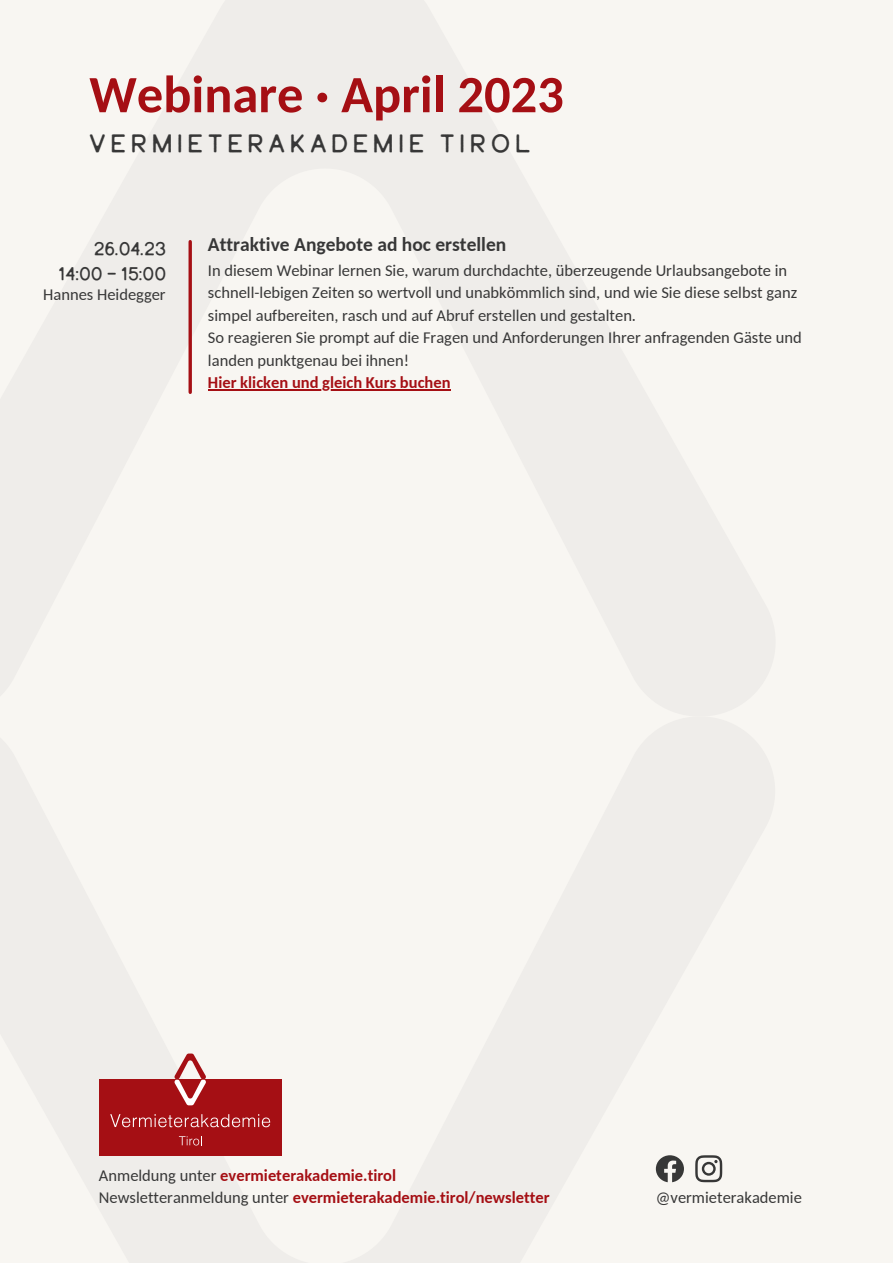
<style>
.page{position:relative;width:893px;height:1264px;background:#fff}
.page>*{position:absolute;margin:0;border:0;box-sizing:border-box;transform-origin:0 0}
.t1{font:700 52.5px "Carlito";color:#a50f14}
.t2{font:24.6px "Grovana Medium Rough";letter-spacing:.18em;color:#373737}
.t3{font:700 19.5px "Carlito";color:#373737}
.t4{font:18px/24.8px "Grovana Medium Rough";color:#373737;text-align:right}
.t5{font:16.5px/22.5px "Carlito";color:#373737}
.t6{font:700 16.5px/22.5px "Carlito";color:#a50f14}
.s1{font-weight:400;color:#373737}
</style>
<div class="page">
<div style="left:0;top:0;width:892px;height:1262px;background:#f8f6f2"></div>
<svg style="left:188px;top:242px;width:4px;height:150px"></svg>
<hr style="left:208px;top:389px;width:242px;height:1px;background:#a50f14">
<div style="left:99px;top:1079px;width:182px;height:76px;background:#a50f14"></div>
<svg style="left:174px;top:1053px;width:32px;height:52px"></svg>
<svg style="left:110px;top:1114px;width:160px;height:13px"></svg>
<svg style="left:179px;top:1136px;width:23px;height:9px"></svg>
<svg style="left:655px;top:1155px;width:29px;height:27px"></svg>
<svg style="left:695px;top:1155px;width:27px;height:27px"></svg>
<h1 class="t1" style="left:89px;top:73px;width:476px">Webinare · April 2023</h1>
<h2 class="t2" style="left:89px;top:127px;width:442px">VERMIETERAKADEMIE TIROL</h2>
<p class="t4" style="left:58px;top:238px;width:109px">26.04.23<br>14:00 – 15:00</p>
<p class="t5" style="left:43px;top:285px;width:124px">Hannes Heidegger</p>
<p class="t3" style="left:208px;top:236px;width:300px">Attraktive Angebote ad hoc erstellen</p>
<p class="t5" style="left:208px;top:260px;width:595px">In diesem Webinar lernen Sie, warum durchdachte, überzeugende Urlaubsangebote in schnell-lebigen Zeiten so wertvoll und unabkömmlich sind, und wie Sie diese selbst ganz simpel aufbereiten, rasch und auf Abruf erstellen und gestalten.<br>So reagieren Sie prompt auf die Fragen und Anforderungen Ihrer anfragenden Gäste und landen punktgenau bei ihnen!</p>
<p class="t6" style="left:208px;top:373px;width:244px">Hier klicken und gleich Kurs buchen</p>
<p class="t6" style="left:99px;top:1165px;width:452px"><span class="s1">Anmeldung unter</span> evermieterakademie.tirol<br><span class="s1">Newsletteranmeldung unter</span> evermieterakademie.tirol/newsletter</p>
<p class="t5" style="left:655px;top:1187px;width:147px">@vermieterakademie</p>
</div>
